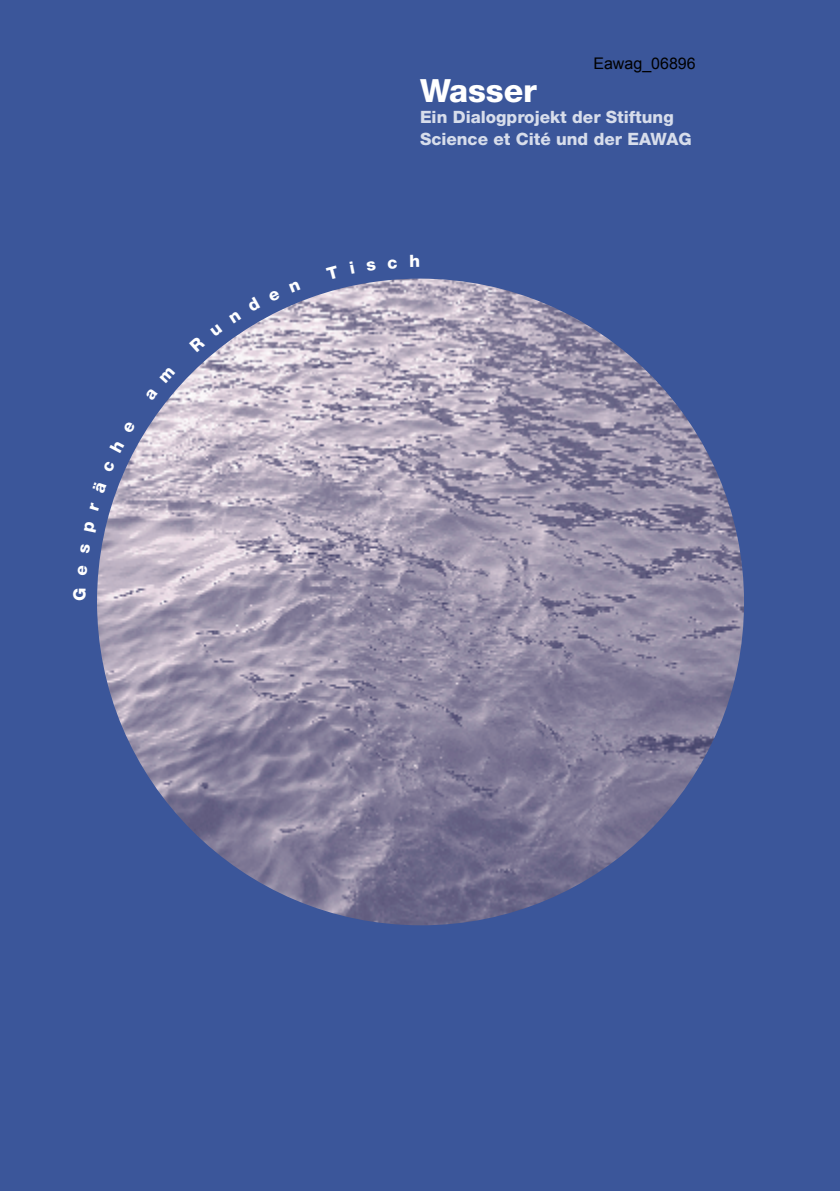
<style>
.page{position:relative;width:840px;height:1191px;background:#fff}
.page>*{position:absolute;margin:0;border:0;box-sizing:border-box;transform-origin:0 0}
.t1{font:800 32px "Helvetica Neue";color:#fff}
.t2{font:800 17px/22px "Helvetica Neue";color:#d7ddeb}
.t3{font:16px "Arial";color:#000}
</style>
<div class="page">
<div style="left:0;top:0;width:839px;height:1191px;background:#3b569a"></div>
<img style="left:97px;top:278px;width:646px;height:647px;border-radius:50%">
<svg style="left:167px;top:391px;width:8px;height:10px"></svg>
<svg style="left:215px;top:345px;width:8px;height:7px"></svg>
<p class="t3" style="left:593px;top:57px;width:104px">Eawag_06896</p>
<h1 class="t1" style="left:420px;top:71px;width:118px">Wasser</h1>
<p class="t2" style="left:420px;top:106px;width:273px">Ein Dialogprojekt der Stiftung<br>Science et Cité und der EAWAG</p>
</div>
